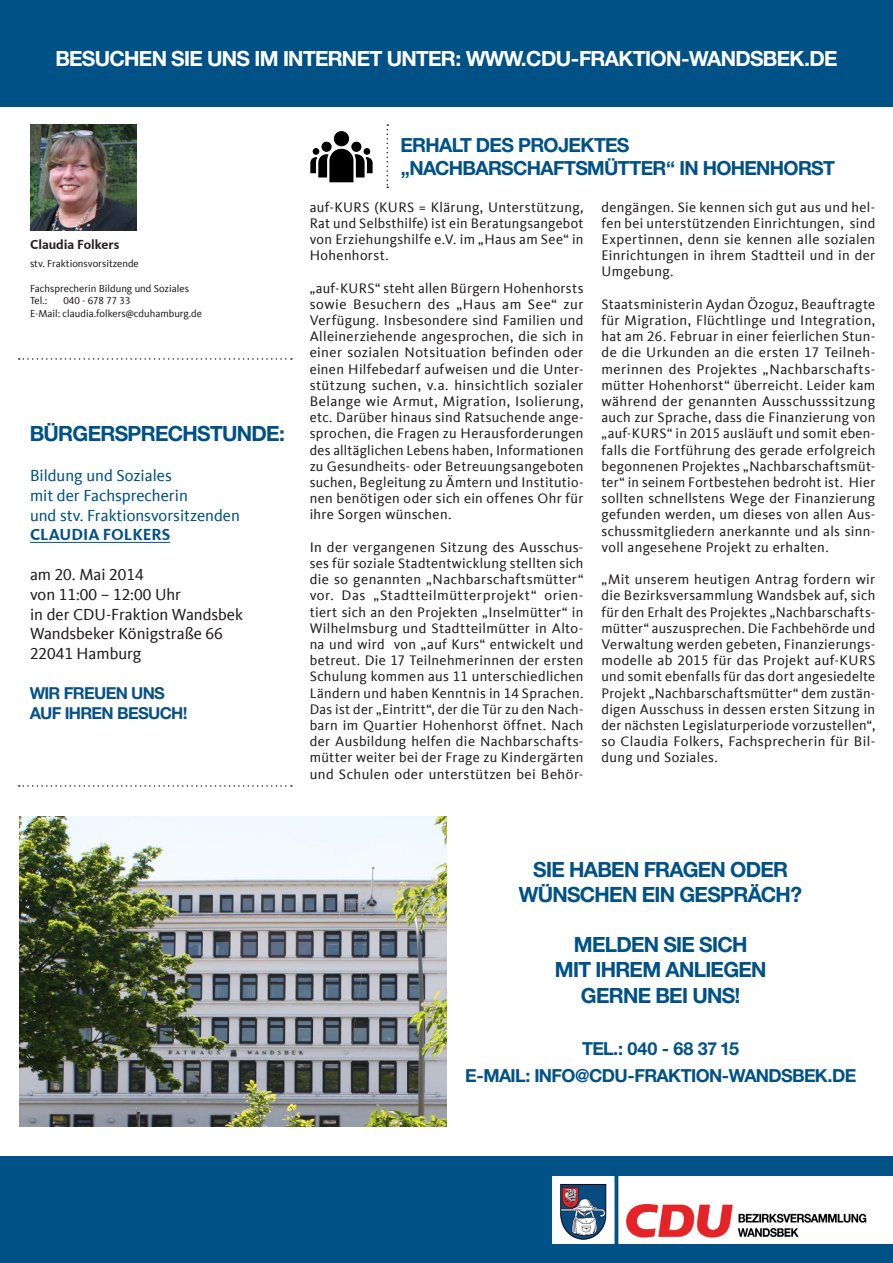
<style>
.page{position:relative;width:893px;height:1263px;background:#fff}
.page>*{position:absolute;margin:0;border:0;box-sizing:border-box;transform-origin:0 0}
.t1{font:700 21px "CDU Helvetica";color:#005286}
.t2{font:700 21px "CDU Helvetica";color:#fff}
.t3{font:700 19.5px "CDU Helvetica";color:#005286}
.t4{font:700 18px "CDU Helvetica";color:#005286}
.t5{font:16.5px "CDU Kievit Tab";color:#231f20}
.t6{font:16.5px "CDU Kievit Tab";color:#005286}
.t7{font:700 16.5px "CDU Helvetica";color:#075185}
.t8{font:700 16.5px "CDU Kievit Tab";color:#005286}
.t9{font:14.25px/16.2px "CDU Kievit Tab";letter-spacing:.025em;color:#231f20;text-align:justify}
.t10{font:700 13.5px "CDU Kievit Tab";color:#231f20}
.t11{font:10.5px "CDU Kievit Tab";color:#231f20}
</style>
<div class="page">
<img style="left:20px;top:816px;width:427px;height:311px">
<svg style="left:386px;top:124px;width:2px;height:64px"></svg>
<div style="left:0;top:1157px;width:893px;height:106px;background:#005286"></div>
<div style="left:0;top:0;width:893px;height:106px;background:#005286"></div>
<img style="left:553px;top:1176px;width:340px;height:67px">
<hr style="left:30px;top:542px;width:140px;height:1px;background:#005286">
<img style="left:310px;top:131px;width:63px;height:52px">
<img style="left:30px;top:124px;width:106px;height:107px">
<svg style="left:19px;top:358px;width:273px;height:2px"></svg>
<svg style="left:19px;top:785px;width:273px;height:2px"></svg>
<p class="t2" style="left:56px;top:46px;width:783px">BESUCHEN SIE UNS IM INTERNET UNTER: WWW.CDU-FRAKTION-WANDSBEK.DE</p>
<p class="t10" style="left:30px;top:236px;width:91px">Claudia Folkers</p>
<p class="t11" style="left:30px;top:257px;width:110px">stv. Fraktionsvorsitzende</p>
<p class="t11" style="left:30px;top:282px;width:160px">Fachsprecherin Bildung und Soziales</p>
<p class="t11" style="left:30px;top:295px;width:19px">Tel.:</p>
<p class="t11" style="left:63px;top:295px;width:69px">040 - 678 77 33</p>
<p class="t11" style="left:30px;top:308px;width:174px">E-Mail: claudia.folkers@cduhamburg.de</p>
<p class="t1" style="left:30px;top:421px;width:257px">BÜRGERSPRECHSTUNDE:</p>
<p class="t6" style="left:30px;top:466px;width:143px">Bildung und Soziales</p>
<p class="t6" style="left:30px;top:486px;width:159px">mit der Fachsprecherin</p>
<p class="t6" style="left:30px;top:506px;width:211px">und stv. Fraktionsvorsitzenden</p>
<p class="t8" style="left:30px;top:525px;width:142px">CLAUDIA FOLKERS</p>
<p class="t5" style="left:30px;top:565px;width:115px">am 20. Mai 2014</p>
<p class="t5" style="left:30px;top:585px;width:153px">von 11:00 – 12:00 Uhr</p>
<p class="t5" style="left:30px;top:605px;width:214px">in der CDU-Fraktion Wandsbek</p>
<p class="t5" style="left:30px;top:624px;width:194px">Wandsbeker Königstraße 66</p>
<p class="t5" style="left:30px;top:644px;width:113px">22041 Hamburg</p>
<p class="t7" style="left:30px;top:683px;width:136px">WIR FREUEN UNS</p>
<p class="t7" style="left:30px;top:702px;width:159px">AUF IHREN BESUCH!</p>
<p class="t3" style="left:401px;top:133px;width:230px">ERHALT DES PROJEKTES</p>
<p class="t3" style="left:401px;top:156px;width:435px">„NACHBARSCHAFTSMÜTTER“ IN HOHENHORST</p>
<p class="t9" style="left:310px;top:199px;width:275px">auf-KURS (KURS = Klärung, Unterstützung, Rat und Selbsthilfe) ist ein Beratungsangebot von Erziehungshilfe e.V. im „Haus am See“ in Hohenhorst.</p>
<p class="t9" style="left:310px;top:280px;width:275px">„auf-KURS“ steht allen Bürgern Hohenhorsts sowie Besuchern des „Haus am See“ zur Verfügung. Insbesondere sind Familien und Alleinerziehende angesprochen, die sich in einer sozialen Notsituation befinden oder einen Hilfebedarf aufweisen und die Unter&shy;stützung suchen, v.a. hinsichtlich sozialer Belange wie Armut, Migration, Isolierung, etc. Darüber hinaus sind Ratsuchende ange&shy;sprochen, die Fragen zu Herausforderungen des alltäglichen Lebens haben, Informationen zu Gesundheits- oder Betreuungsangeboten suchen, Begleitung zu Ämtern und Institutio&shy;nen benötigen oder sich ein offenes Ohr für ihre Sorgen wünschen.</p>
<p class="t9" style="left:310px;top:539px;width:275px">In der vergangenen Sitzung des Ausschus&shy;ses für soziale Stadtentwicklung stellten sich die so genannten „Nachbarschaftsmütter“ vor. Das „Stadtteilmütterprojekt“ orien&shy;tiert sich an den Projekten „Inselmütter“ in Wilhelmsburg und Stadtteilmütter in Alto&shy;na und wird von „auf Kurs“ entwickelt und betreut. Die 17 Teilnehmerinnen der ersten Schulung kommen aus 11 unterschiedlichen Ländern und haben Kenntnis in 14 Sprachen.<br>Das ist der „Eintritt“, der die Tür zu den Nach&shy;barn im Quartier Hohenhorst öffnet. Nach der Ausbildung helfen die Nachbarschafts&shy;mütter weiter bei der Frage zu Kindergärten und Schulen oder unterstützen bei Behör-</p>
<p class="t9" style="left:601px;top:199px;width:275px">dengängen. Sie kennen sich gut aus und hel&shy;fen bei unterstützenden Einrichtungen, sind Expertinnen, denn sie kennen alle sozialen Einrichtungen in ihrem Stadtteil und in der Umgebung.</p>
<p class="t9" style="left:601px;top:296px;width:275px">Staatsministerin Aydan Özoguz, Beauftragte für Migration, Flüchtlinge und Integration, hat am 26. Februar in einer feierlichen Stun&shy;de die Urkunden an die ersten 17 Teilneh&shy;merinnen des Projektes „Nachbarschafts&shy;mütter Hohenhorst“ überreicht. Leider kam während der genannten Ausschusssitzung auch zur Sprache, dass die Finanzierung von „auf-KURS“ in 2015 ausläuft und somit eben&shy;falls die Fortführung des gerade erfolgreich begonnenen Projektes „Nachbarschaftsmüt&shy;ter“ in seinem Fortbestehen bedroht ist. Hier sollten schnellstens Wege der Finanzierung gefunden werden, um dieses von allen Aus&shy;schussmitgliedern anerkannte und als sinn&shy;voll angesehene Projekt zu erhalten.</p>
<p class="t9" style="left:601px;top:571px;width:275px">„Mit unserem heutigen Antrag fordern wir die Bezirksversammlung Wandsbek auf, sich für den Erhalt des Projektes „Nachbarschafts&shy;mütter“ auszusprechen. Die Fachbehörde und Verwaltung werden gebeten, Finanzierungs&shy;modelle ab 2015 für das Projekt auf-KURS und somit ebenfalls für das dort angesiedelte Projekt „Nachbarschaftsmütter“ dem zustän&shy;digen Ausschuss in dessen ersten Sitzung in der nächsten Legislaturperiode vorzustellen“, so Claudia Folkers, Fachsprecherin für Bil&shy;dung und Soziales.</p>
<p class="t1" style="left:534px;top:856px;width:256px">SIE HABEN FRAGEN ODER</p>
<p class="t1" style="left:519px;top:881px;width:285px">WÜNSCHEN EIN GESPRÄCH?</p>
<p class="t1" style="left:574px;top:932px;width:174px">MELDEN SIE SICH</p>
<p class="t1" style="left:555px;top:957px;width:213px">MIT IHREM ANLIEGEN</p>
<p class="t1" style="left:581px;top:982px;width:161px">GERNE BEI UNS!</p>
<p class="t4" style="left:582px;top:1037px;width:158px">TEL.: 040 - 68 37 15</p>
<p class="t4" style="left:466px;top:1064px;width:392px">E-MAIL: INFO@CDU-FRAKTION-WANDSBEK.DE</p>
</div>
